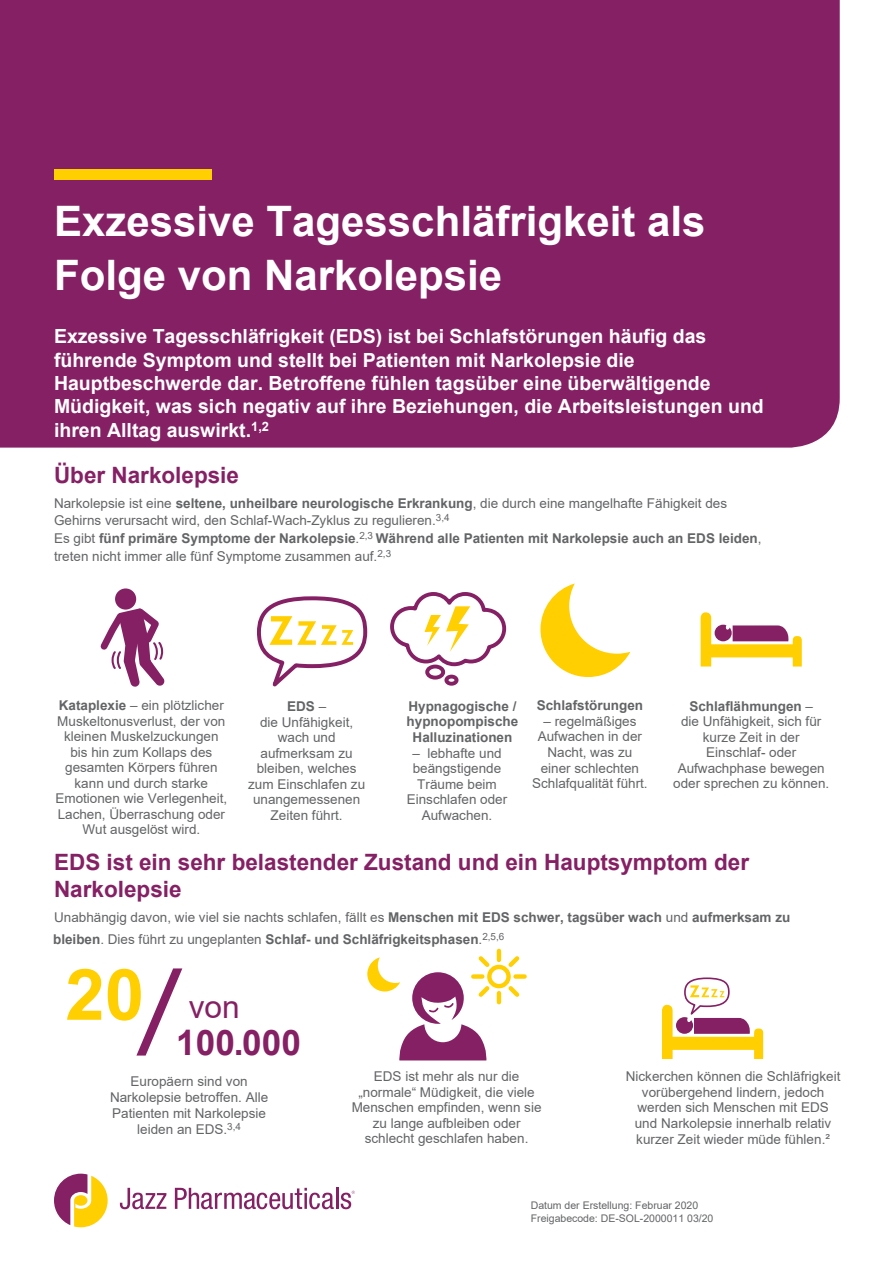
<style>
.page{position:relative;width:893px;height:1263px;background:#fff}
.page>*{position:absolute;margin:0;border:0;box-sizing:border-box;transform-origin:0 0}
.t1{font:700 70.95px "Arial";color:#ffcf01}
.t2{font:700 42px/54.2px "Arial";color:#fff}
.t3{font:700 35.25px "Arial";color:#852064}
.t4{font:31.65px "Arial";color:#852064}
.t5{font:700 22.5px/27px "Arial";color:#852064}
.t6{font:700 19.5px/23.4px "Arial";color:#fff}
.t7{font:13.5px/15.6px "Arial";color:#636466;text-align:center}
.t8{font:700 13.5px/15.6px "Arial";color:#636466;text-align:center}
.t9{font:10.5px/12.6px "Arial";color:#636466}
.s1{font-style:inherit}
.s2{font-weight:700}
.s3{font-weight:400}
</style>
<div class="page">
<div style="left:0;top:0;width:840px;height:448px;background:#852064"></div>
<svg style="left:54px;top:1174px;width:54px;height:53px"></svg>
<svg style="left:120px;top:1188px;width:46px;height:21px"></svg>
<svg style="left:175px;top:1188px;width:159px;height:21px"></svg>
<hr style="left:336px;top:1188px;width:2px;height:21px;background:#852064">
<svg style="left:341px;top:1191px;width:14px;height:18px"></svg>
<div style="left:54px;top:169px;width:158px;height:10px;background:#ffcf01"></div>
<svg style="left:257px;top:596px;width:110px;height:90px"></svg>
<div style="left:425px;top:665px;width:20px;height:14px;border:4px solid #852064;border-radius:50%"></div>
<div style="left:444px;top:675px;width:14px;height:11px;border:4px solid #852064;border-radius:50%"></div>
<svg style="left:390px;top:592px;width:116px;height:76px"></svg>
<svg style="left:540px;top:583px;width:90px;height:94px"></svg>
<svg style="left:701px;top:612px;width:101px;height:54px"></svg>
<div style="left:115px;top:588px;width:21px;height:22px;background:#852064;border-radius:50%"></div>
<svg style="left:100px;top:602px;width:65px;height:85px"></svg>
<svg style="left:136px;top:968px;width:46px;height:87px"></svg>
<div style="left:515px;top:974px;width:10px;height:5px;background:#ffcf01"></div>
<svg style="left:367px;top:951px;width:156px;height:109px"></svg>
<svg style="left:662px;top:977px;width:101px;height:82px"></svg>
<h2 class="t2" style="left:54px;top:195px;width:653px">Exzessive Tagesschläfrigkeit als<br>Folge von Narkolepsie</h2>
<p class="t6" style="left:54px;top:325px;width:711px">Exzessive Tagesschläfrigkeit (EDS) ist bei Schlafstörungen <span class="s1">häufig</span> das führende Symptom und stellt bei Patienten mit Narkolepsie die Hauptbeschwerde dar. Betroffene fühlen tagsüber eine überwältigende Müdigkeit, was sich negativ auf ihre Beziehungen, die Arbeitsleistungen und ihren Alltag auswirkt.<sup>1,2</sup></p>
<h3 class="t5" style="left:54px;top:462px;width:187px">Über Narkolepsie</h3>
<p class="t7" style="left:54px;top:494px;width:709px;line-height:17.7px;text-align:left">Narkolepsie ist eine <span class="s2">seltene, unheilbare neurologische Erkrankung</span>, die durch eine mangelhafte Fähigkeit des Gehirns verursacht wird, den Schlaf-Wach-Zyklus zu regulieren.<sup>3,4<br></sup>Es gibt <span class="s2">fünf primäre Symptome der Narkolepsie</span>.<sup>2,3</sup> <span class="s2">Während alle Patienten mit Narkolepsie auch an EDS leiden</span>, treten nicht immer alle fünf Symptome zusammen auf.<sup>2,3</sup></p>
<p class="t7" style="left:55px;top:697px;width:173px"><span class="s2">Kataplexie</span> – ein plötzlicher<br>Muskeltonusverlust, der von kleinen Muskelzuckungen bis hin zum Kollaps des gesamten Körpers führen kann und durch starke<br>Emotionen wie Verlegenheit,<br>Lachen, Überraschung oder<br>Wut ausgelöst wird.</p>
<p class="t7" style="left:673px;top:698px;width:158px"><span class="s2">Schlaflähmungen</span> –<br>die Unfähigkeit, sich für kurze Zeit in der<br>Einschlaf- oder<br>Aufwachphase bewegen oder sprechen zu können.</p>
<p class="t8" style="left:537px;top:698px;width:108px">Schlafstörungen</p>
<p class="t7" style="left:532px;top:713px;width:117px">– regelmäßiges<br>Aufwachen in der<br>Nacht, was zu einer schlechten<br>Schlafqualität führt.</p>
<p class="t8" style="left:407px;top:698px;width:113px">Hypnagogische / hypnopompische<br>Halluzinationen</p>
<p class="t7" style="left:407px;top:745px;width:102px">– lebhafte und beängstigende<br>Träume beim<br>Einschlafen oder<br>Aufwachen.</p>
<p class="t7" style="left:248px;top:698px;width:119px"><span class="s2">EDS</span> –<br>die Unfähigkeit, wach und aufmerksam zu bleiben, welches zum Einschlafen zu unangemessenen<br>Zeiten führt.</p>
<h3 class="t5" style="left:54px;top:848px;width:697px">EDS ist ein sehr belastender Zustand und ein Hauptsymptom der<br>Narkolepsie</h3>
<p class="t8" style="left:53px;top:906px;width:739px;line-height:22.5px;text-align:left"><span class="s3">Unabhängig davon, wie viel sie nachts schlafen, fällt es</span> Menschen mit EDS schwer, tagsüber wach <span class="s3">und</span> aufmerksam zu bleiben<span class="s3">. Dies führt zu ungeplanten</span> Schlaf- und Schläfrigkeitsphasen<span class="s3">.</span><sup>2,5,6</sup></p>
<h1 class="t1" style="left:65px;top:945px;width:80px">20</h1>
<h3 class="t4" style="left:189px;top:985px;width:53px">von</h3>
<h3 class="t3" style="left:176px;top:1018px;width:126px">100.000</h3>
<p class="t7" style="left:352px;top:1069px;width:191px">EDS ist mehr als nur die „normale“ Müdigkeit, die viele<br>Menschen empfinden, wenn sie zu lange aufbleiben oder schlecht geschlafen haben.</p>
<p class="t7" style="left:110px;top:1073px;width:160px">Europäern sind von<br>Narkolepsie betroffen. Alle<br>Patienten mit Narkolepsie leiden an EDS.<sup>3,4</sup></p>
<p class="t7" style="left:626px;top:1069px;width:216px"><span class="s1">Nickerchen können</span> die Schläfrigkeit vorübergehend lindern, jedoch werden sich Menschen mit EDS und Narkolepsie innerhalb relativ kurzer Zeit wieder müde fühlen.²</p>
<p class="t9" style="left:531px;top:1199px;width:184px">Datum der Erstellung: Februar 2020<br>Freigabecode: DE-SOL-2000011 03/20</p>
</div>
